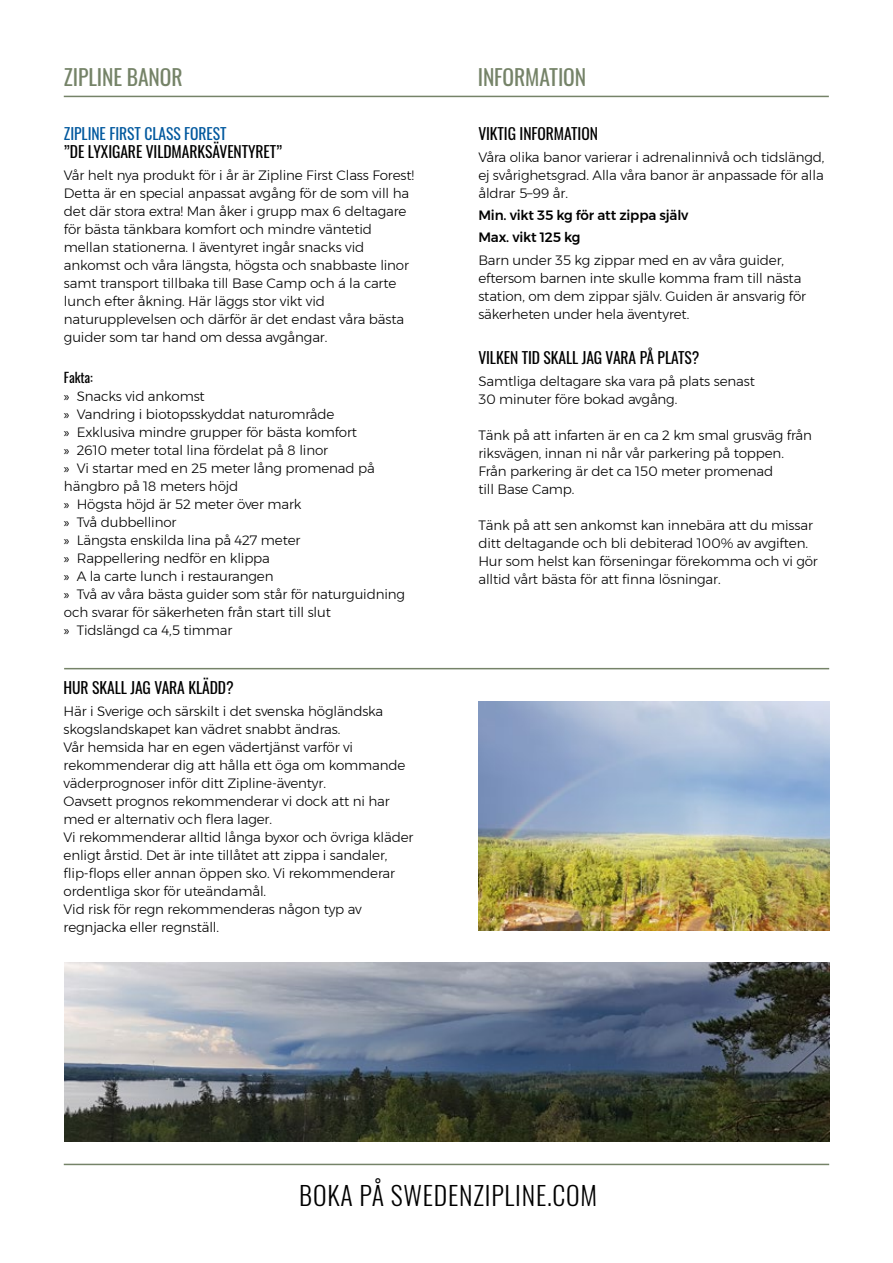
<style>
.page{position:relative;width:893px;height:1263px;background:#fff}
.page>*{position:absolute;margin:0;border:0;box-sizing:border-box;transform-origin:0 0}
.t1{font:300 25.8px "Oswald";letter-spacing:.03em;color:#000}
.t2{font:21.6px "Oswald";letter-spacing:-.005em;color:#758368}
.t3{font:15.6px "Oswald";letter-spacing:-.005em;color:#000}
.t4{font:15.6px "Oswald";letter-spacing:-.005em;color:#00589e}
.t5{font:300 13.5px/18px "Montserrat";letter-spacing:-.01em;color:#000}
.t6{font:500 13.5px/22.2px "Montserrat";letter-spacing:-.01em;color:#000}
.t7{font:13.5px "Oswald";letter-spacing:-.01em;color:#000}
.s1{font-family:"Myriad Pro";font-weight:400}
</style>
<div class="page">
<hr style="left:64px;top:1164px;width:765px;height:1px;background:#758368">
<hr style="left:64px;top:96px;width:765px;height:1px;background:#758368">
<hr style="left:64px;top:668px;width:765px;height:1px;background:#758368">
<img style="left:64px;top:962px;width:765px;height:179px">
<img style="left:478px;top:702px;width:351px;height:228px">
<h2 class="t2" style="left:64px;top:58px;width:120px">ZIPLINE BANOR</h2>
<h2 class="t2" style="left:478px;top:58px;width:110px">INFORMATION</h2>
<p class="t4" style="left:64px;top:119px;width:164px">ZIPLINE FIRST CLASS FOREST</p>
<p class="t3" style="left:64px;top:138px;width:220px">”DE LYXIGARE VILDMARKSÄVENTYRET”</p>
<p class="t5" style="left:64px;top:166px;width:352px">Vår helt nya produkt för i år är Zipline First Class Forest!<br>Detta är en special anpassat avgång för de som vill ha det där stora extra! Man åker i grupp max 6 deltagare för bästa tänkbara komfort och mindre väntetid mellan stationerna. I äventyret ingår snacks vid ankomst och våra längsta, högsta och snabbaste linor samt transport tillbaka till Base Camp och á la carte lunch efter åkning. Här läggs stor vikt vid naturupplevelsen och därför är det endast våra bästa guider som tar hand om dessa avgångar.</p>
<p class="t7" style="left:64px;top:365px;width:30px">Fakta:</p>
<p class="t5" style="left:64px;top:387px;width:343px"><span class="s1">»</span> Snacks vid ankomst<br><span class="s1">»</span> Vandring i biotopsskyddat naturområde<br><span class="s1">»</span> Exklusiva mindre grupper för bästa komfort<br><span class="s1">»</span> 2610 meter total lina fördelat på 8 linor<br><span class="s1">»</span> Vi startar med en 25 meter lång promenad på hängbro på 18 meters höjd<br><span class="s1">»</span> Högsta höjd är 52 meter över mark<br><span class="s1">»</span> Två dubbellinor<br><span class="s1">»</span> Längsta enskilda lina på 427 meter<br><span class="s1">»</span> Rappellering nedför en klippa<br><span class="s1">»</span> A la carte lunch i restaurangen<br><span class="s1">»</span> Två av våra bästa guider som står för naturguidning och svarar för säkerheten från start till slut<br><span class="s1">»</span> Tidslängd ca 4,5 timmar</p>
<p class="t3" style="left:64px;top:673px;width:172px">HUR SKALL JAG VARA KLÄDD?</p>
<p class="t5" style="left:64px;top:702px;width:351px">Här i Sverige och särskilt i det svenska högländska skogslandskapet kan vädret snabbt ändras.<br>Vår hemsida har en egen vädertjänst varför vi rekommenderar dig att hålla ett öga om kommande väderprognoser inför ditt Zipline-äventyr.<br>Oavsett prognos rekommenderar vi dock att ni har med er alternativ och flera lager.<br>Vi rekommenderar alltid långa byxor och övriga kläder enligt årstid. Det är inte tillåtet att zippa i sandaler, flip-flops eller annan öppen sko. Vi rekommenderar ordentliga skor för uteändamål.<br>Vid risk för regn rekommenderas någon typ av regnjacka eller regnställ.</p>
<p class="t3" style="left:478px;top:119px;width:121px">VIKTIG INFORMATION</p>
<p class="t5" style="left:478px;top:148px;width:348px;text-align:justify">Våra olika banor varierar i adrenalinnivå och tidslängd, ej svårighetsgrad. Alla våra banor är anpassade för alla åldrar 5–99 år.</p>
<p class="t6" style="left:478px;top:204px;width:212px">Min. vikt 35 kg för att zippa själv<br>Max. vikt 125 kg</p>
<p class="t5" style="left:478px;top:250px;width:329px">Barn under 35 kg zippar med en av våra guider, eftersom barnen inte skulle komma fram till nästa station, om dem zippar själv. Guiden är ansvarig för säkerheten under hela äventyret.</p>
<p class="t3" style="left:478px;top:344px;width:223px">VILKEN TID SKALL JAG VARA PÅ PLATS?</p>
<p class="t5" style="left:478px;top:372px;width:278px">Samtliga deltagare ska vara på plats senast<br>30 minuter före bokad avgång.</p>
<p class="t5" style="left:478px;top:426px;width:335px">Tänk på att infarten är en ca 2 km smal grusväg från riksvägen, innan ni når vår parkering på toppen.<br>Från parkering är det ca 150 meter promenad<br>till Base Camp.</p>
<p class="t5" style="left:478px;top:516px;width:341px">Tänk på att sen ankomst kan innebära att du missar ditt deltagande och bli debiterad 100% av avgiften.<br>Hur som helst kan förseningar förekomma och vi gör alltid vårt bästa för att finna lösningar.</p>
<h1 class="t1" style="left:299px;top:1172px;width:300px">BOKA PÅ SWEDENZIPLINE.COM</h1>
</div>
